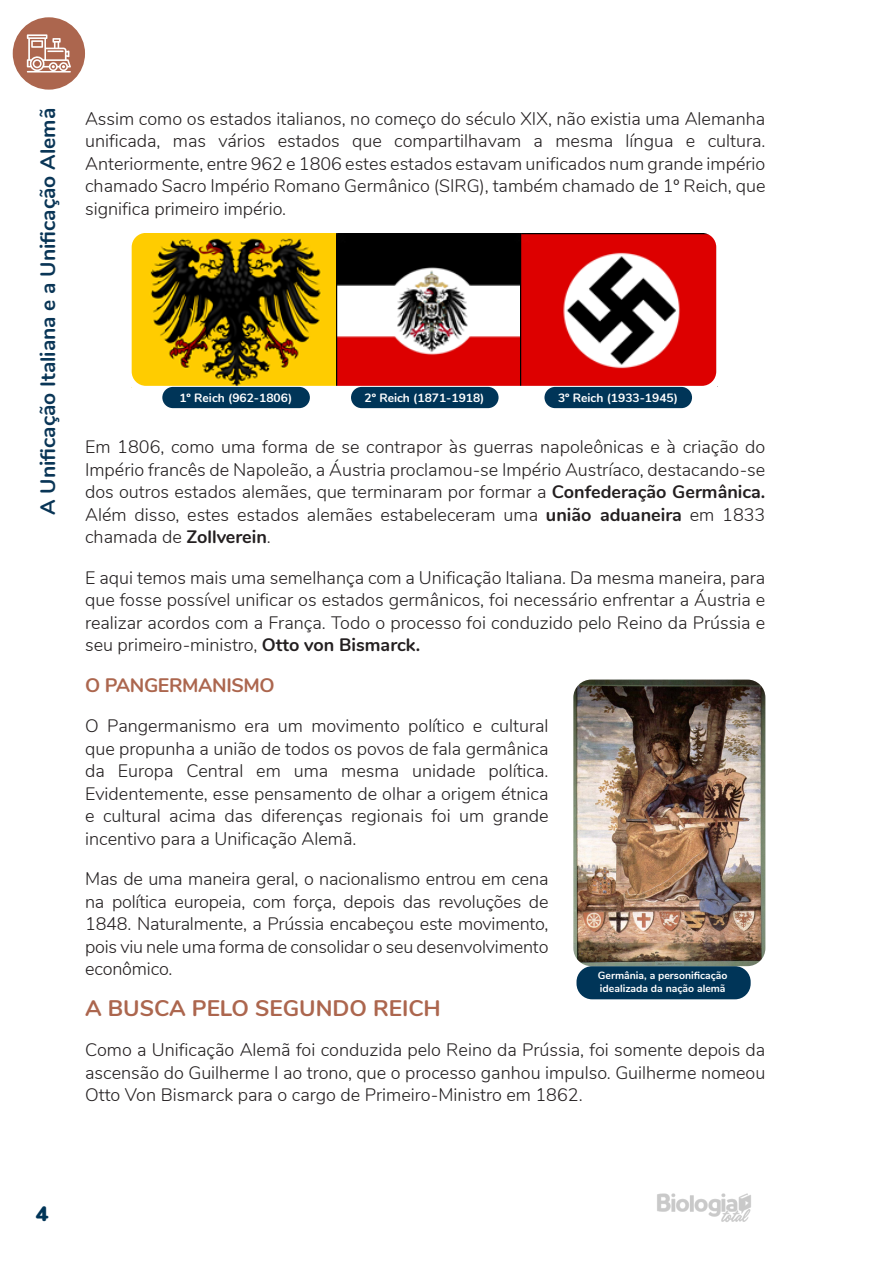
<style>
.page{position:relative;width:893px;height:1263px;background:#fff}
.page>*{position:absolute;margin:0;border:0;box-sizing:border-box;transform-origin:0 0}
.TÍTULO_PEQUENO_2{font:700 22.5px "Nunito";color:#ac664e}
.t1{font:700 21px "Nunito";color:#093556}
.t2{font:900 21px "Nunito";color:#003558}
.TEXTO{font:700 19.5px "Nunito";letter-spacing:-.02em;color:#ac664e}
.TEXTO-2{font:300 18px/22.5px "Nunito";color:#231f20;text-align:justify}
.LEGENDA_IMG{font:700 12px "Nunito";color:#fff}
.LEGENDA_IMG-2{font:700 10.5px/12.6px "Nunito";color:#fff}
.s1{font-weight:700}
</style>
<div class="page">
<img style="left:657px;top:1193px;width:94px;height:29px">
<div style="left:13px;top:17px;width:72px;height:73px;background:#ac664e;border-radius:50%"></div>
<svg style="left:27px;top:34px;width:44px;height:39px"></svg>
<img style="left:133px;top:234px;width:582px;height:150px">
<div style="left:576px;top:966px;width:175px;height:33px;background:#003558;border-radius:16px"></div>
<div style="left:124px;top:225px;width:600px;height:168px;border:8px solid #fff;border-radius:18px"></div>
<div style="left:162px;top:387px;width:148px;height:21px;background:#003558;border-radius:11px"></div>
<div style="left:351px;top:387px;width:148px;height:21px;background:#003558;border-radius:11px"></div>
<div style="left:544px;top:387px;width:148px;height:21px;background:#003558;border-radius:11px"></div>
<img style="left:573px;top:679px;width:192px;height:287px">
<p class="t1" style="left:32px;top:515px;width:408px;rotate:-90deg">A Unificação Italiana e a Unificação Alemã</p>
<p class="TEXTO-2" style="left:85px;top:106px;width:682px">Assim como os estados italianos, no começo do século XIX, não existia uma Alemanha unificada, mas vários estados que compartilhavam a mesma língua e cultura.<br>Anteriormente, entre 962 e 1806 estes estados estavam unificados num grande império chamado Sacro Império Romano Germânico (SIRG), também chamado de 1º Reich, que significa primeiro império.</p>
<p class="LEGENDA_IMG" style="left:179px;top:389px;width:114px">1º Reich (962-1806)</p>
<p class="LEGENDA_IMG" style="left:365px;top:389px;width:121px">2º Reich (1871-1918)</p>
<p class="LEGENDA_IMG" style="left:558px;top:389px;width:121px">3º Reich (1933-1945)</p>
<p class="TEXTO-2" style="left:85px;top:435px;width:682px">Em 1806, como uma forma de se contrapor às guerras napoleônicas e à criação do Império francês de Napoleão, a Áustria proclamou-se Império Austríaco, destacando-se dos outros estados alemães, que terminaram por formar a <span class="s1">Confederação Germânica.<br></span>Além disso, estes estados alemães estabeleceram uma <span class="s1">união aduaneira</span> em 1833 chamada de <span class="s1">Zollverein</span>.</p>
<p class="TEXTO-2" style="left:85px;top:565px;width:682px">E aqui temos mais uma semelhança com a Unificação Italiana. Da mesma maneira, para que fosse possível unificar os estados germânicos, foi necessário enfrentar a Áustria e realizar acordos com a França. Todo o processo foi conduzido pelo Reino da Prússia e seu primeiro-ministro, <span class="s1">Otto von Bismarck.</span></p>
<p class="TEXTO" style="left:85px;top:671px;width:191px">O PANGERMANISMO</p>
<p class="TEXTO-2" style="left:85px;top:714px;width:465px">O Pangermanismo era um movimento político e cultural que propunha a união de todos os povos de fala germânica da Europa Central em uma mesma unidade política.<br>Evidentemente, esse pensamento de olhar a origem étnica e cultural acima das diferenças regionais foi um grande incentivo para a Unificação Alemã.</p>
<p class="TEXTO-2" style="left:85px;top:867px;width:465px">Mas de uma maneira geral, o nacionalismo entrou em cena na política europeia, com força, depois das revoluções de 1848. Naturalmente, a Prússia encabeçou este movimento, pois viu nele uma forma de consolidar o seu desenvolvimento econômico.</p>
<p class="TÍTULO_PEQUENO_2" style="left:85px;top:991px;width:357px">A BUSCA PELO SEGUNDO REICH</p>
<p class="TEXTO-2" style="left:85px;top:1038px;width:682px">Como a Unificação Alemã foi conduzida pelo Reino da Prússia, foi somente depois da ascensão do Guilherme I ao trono, que o processo ganhou impulso. Guilherme nomeou Otto Von Bismarck para o cargo de Primeiro-Ministro em 1862.</p>
<p class="LEGENDA_IMG-2" style="left:598px;top:969px;width:131px">Germânia, a personificação idealizada da nação alemã</p>
<p class="t2" style="left:36px;top:1198px;width:14px">4</p>
</div>
